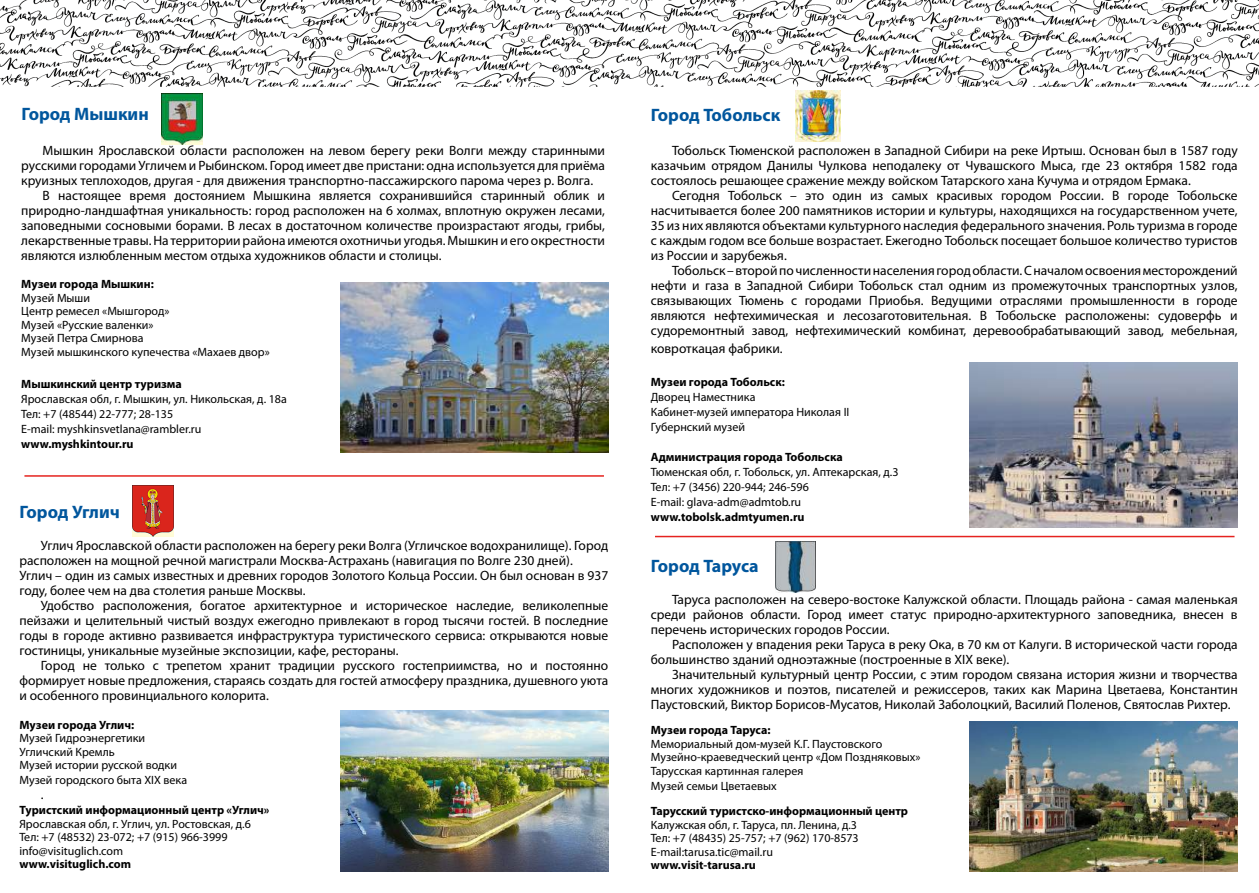
<style>
.page{position:relative;width:1259px;height:893px;background:#fff}
.page>*{position:absolute;margin:0;border:0;box-sizing:border-box;transform-origin:0 0}
.t1{font:700 18px "Myriad Pro";color:#00569d}
.t2{font:13.5px/15px "Myriad Pro";color:#000;text-align:justify}
.t3{font:12px/13.5px "Myriad Pro";color:#000}
.t4{font:700 12px "Myriad Pro";color:#000}
</style>
<div class="page">
<img style="left:162px;top:94px;width:40px;height:50px">
<img style="left:795px;top:91px;width:46px;height:50px">
<img style="left:340px;top:283px;width:268px;height:170px">
<img style="left:340px;top:710px;width:268px;height:162px">
<img style="left:133px;top:486px;width:40px;height:51px">
<img style="left:775px;top:541px;width:41px;height:51px">
<img style="left:969px;top:363px;width:268px;height:164px">
<img style="left:969px;top:722px;width:268px;height:150px">
<hr style="left:655px;top:536px;width:579px;height:1px;background:#e5231f">
<hr style="left:24px;top:475px;width:580px;height:2px;background:#e5231f">
<img style="left:0;top:0;width:1259px;height:86px">
<h1 class="t1" style="left:22px;top:102px;width:129px">Город Мышкин</h1>
<p class="t2" style="left:43px;top:142px;width:564px">Мышкин Ярославской области расположен на левом берегу реки Волги между старинными</p>
<p class="t2" style="left:21px;top:157px;width:585px">русскими городами Угличем и Рыбинском. Город имеет две пристани: одна используется для приёма</p>
<p class="t2" style="left:21px;top:172px;width:573px">круизных теплоходов, другая - для движения транспортно-пассажирского парома через р. Волга.</p>
<p class="t2" style="left:43px;top:187px;width:564px">В настоящее время достоянием Мышкина является сохранившийся старинный облик и</p>
<p class="t2" style="left:21px;top:202px;width:585px">природно-ландшафтная уникальность: город расположен на 6 холмах, вплотную окружен лесами,</p>
<p class="t2" style="left:21px;top:217px;width:585px">заповедными сосновыми борами. В лесах в достаточном количестве произрастают ягоды, грибы,</p>
<p class="t2" style="left:21px;top:232px;width:585px">лекарственные травы. На территории района имеются охотничьи угодья. Мышкин и его окрестности</p>
<p class="t2" style="left:21px;top:247px;width:422px">являются излюбленным местом отдыха художников области и столицы.</p>
<p class="t4" style="left:21px;top:276px;width:134px">Музеи города Мышкин:</p>
<p class="t3" style="left:21px;top:291px;width:250px">Музей Мыши<br>Центр ремесел «Мышгород»<br>Музей «Русские валенки»<br>Музей Петра Смирнова<br>Музей мышкинского купечества «Махаев двор»</p>
<p class="t4" style="left:21px;top:376px;width:162px">Мышкинский центр туризма</p>
<p class="t3" style="left:21px;top:391px;width:267px;line-height:15px">Ярославская обл, г. Мышкин, ул. Никольская, д. 18а<br>Тел: +7 (48544) 22-777; 28-135<br>E-mail: myshkinsvetlana@rambler.ru</p>
<p class="t4" style="left:21px;top:436px;width:114px">www.myshkintour.ru</p>
<h1 class="t1" style="left:19px;top:500px;width:102px">Город Углич</h1>
<p class="t2" style="left:19px;top:538px;width:590px;text-align:left;text-indent:21px">Углич Ярославской области расположен на берегу реки Волга (Угличское водохранилище). Город расположен на мощной речной магистрали Москва-Астрахань (навигация по Волге 230 дней).<br>Углич – один из самых известных и древних городов Золотого Кольца России. Он был основан в 937 году, более чем на два столетия раньше Москвы.</p>
<p class="t2" style="left:19px;top:598px;width:590px;text-indent:21px">Удобство расположения, богатое архитектурное и историческое наследие, великолепные пейзажи и целительный чистый воздух ежегодно привлекают в город тысячи гостей. В последние годы в городе активно развивается инфраструктура туристического сервиса: открываются новые гостиницы, уникальные музейные экспозиции, кафе, рестораны.</p>
<p class="t2" style="left:19px;top:658px;width:590px;text-indent:21px">Город не только с трепетом хранит традиции русского гостеприимства, но и постоянно формирует новые предложения, стараясь создать для гостей атмосферу праздника, душевного уюта и особенного провинциального колорита.</p>
<p class="t4" style="left:19px;top:717px;width:116px">Музеи города Углич:</p>
<p class="t3" style="left:19px;top:731px;width:159px">Музей Гидроэнергетики<br>Угличский Кремль<br>Музей истории русской водки</p>
<p class="t3" style="left:19px;top:773px;width:169px">Музей городского быта XIX века</p>
<p class="t2" style="left:41px;top:787px;width:4px">.</p>
<p class="t4" style="left:19px;top:802px;width:252px">Туристский информационный центр «Углич»</p>
<p class="t3" style="left:19px;top:817px;width:233px">Ярославская обл, г. Углич, ул. Ростовская, д.6<br>Тел: +7 (48532) 23-072; +7 (915) 966-3999 info@visituglich.com</p>
<p class="t4" style="left:19px;top:856px;width:113px">www.visituglich.com</p>
<h1 class="t1" style="left:651px;top:103px;width:131px">Город Тобольск</h1>
<p class="t2" style="left:651px;top:142px;width:588px;text-indent:21px">Тобольск Тюменской расположен в Западной Сибири на реке Иртыш. Основан был в 1587 году казачьим отрядом Данилы Чулкова неподалеку от Чувашского Мыса, где 23 октября 1582 года состоялось решающее сражение между войском Татарского хана Кучума и отрядом Ермака.</p>
<p class="t2" style="left:651px;top:187px;width:588px;text-indent:21px">Сегодня Тобольск – это один из самых красивых городом России. В городе Тобольске насчитывается более 200 памятников истории и культуры, находящихся на государственном учете, 35 из них являются объектами культурного наследия федерального значения. Роль туризма в городе с каждым годом все больше возрастает. Ежегодно Тобольск посещает большое количество туристов из России и зарубежья.</p>
<p class="t2" style="left:651px;top:262px;width:588px;text-indent:21px">Тобольск – второй по численности населения город области. С началом освоения месторождений нефти и газа в Западной Сибири Тобольск стал одним из промежуточных транспортных узлов, связывающих Тюмень с городами Приобья. Ведущими отраслями промышленности в городе являются нефтехимическая и лесозаготовительная. В Тобольске расположены: судоверфь и судоремонтный завод, нефтехимический комбинат, деревообрабатывающий завод, мебельная,</p>
<p class="t2" style="left:651px;top:340px;width:133px">ковроткацая фабрики.</p>
<p class="t4" style="left:651px;top:374px;width:136px">Музеи города Тобольск:</p>
<p class="t3" style="left:651px;top:389px;width:200px;line-height:15px">Дворец Наместника<br>Кабинет-музей императора Николая II<br>Губернский музей</p>
<p class="t4" style="left:651px;top:449px;width:194px">Администрация города Тобольска</p>
<p class="t3" style="left:651px;top:464px;width:249px;line-height:15px">Тюменская обл, г. Тобольск, ул. Аптекарская, д.3<br>Тел: +7 (3456) 220-944; 246-596<br>E-mail: glava-adm@admtob.ru</p>
<p class="t4" style="left:651px;top:509px;width:155px">www.tobolsk.admtyumen.ru</p>
<h1 class="t1" style="left:651px;top:554px;width:110px">Город Таруса</h1>
<p class="t2" style="left:651px;top:592px;width:588px;text-indent:21px">Таруса расположен на северо-востоке Калужской области. Площадь района - самая маленькая среди районов области. Город имеет статус природно-архитектурного заповедника, внесен в перечень исторических городов России.</p>
<p class="t2" style="left:651px;top:637px;width:588px;text-indent:21px">Расположен у впадения реки Таруса в реку Ока, в 70 км от Калуги. В исторической части города большинство зданий одноэтажные (построенные в XIX веке).</p>
<p class="t2" style="left:651px;top:667px;width:588px;text-indent:21px">Значительный культурный центр России, с этим городом связана история жизни и творчества многих художников и поэтов, писателей и режиссеров, таких как Марина Цветаева, Константин Паустовский, Виктор Борисов-Мусатов, Николай Заболоцкий, Василий Поленов, Святослав Рихтер.</p>
<p class="t4" style="left:651px;top:722px;width:121px">Музеи города Таруса:</p>
<p class="t3" style="left:651px;top:737px;width:271px">Мемориальный дом-музей К.Г. Паустовского<br>Музейно-краеведческий центр «Дом Поздняковых»<br>Тарусская картинная галерея</p>
<p class="t3" style="left:651px;top:779px;width:127px">Музей семьи Цветаевых</p>
<p class="t4" style="left:651px;top:803px;width:259px">Тарусский туристско-информационный центр</p>
<p class="t3" style="left:651px;top:818px;width:209px">Калужская обл, г. Таруса, пл. Ленина, д.3<br>Тел: +7 (48435) 25-757; +7 (962) 170-8573<br>E-mail:tarusa.tic@mail.ru</p>
<p class="t4" style="left:651px;top:857px;width:107px">www.visit-tarusa.ru</p>
</div>
